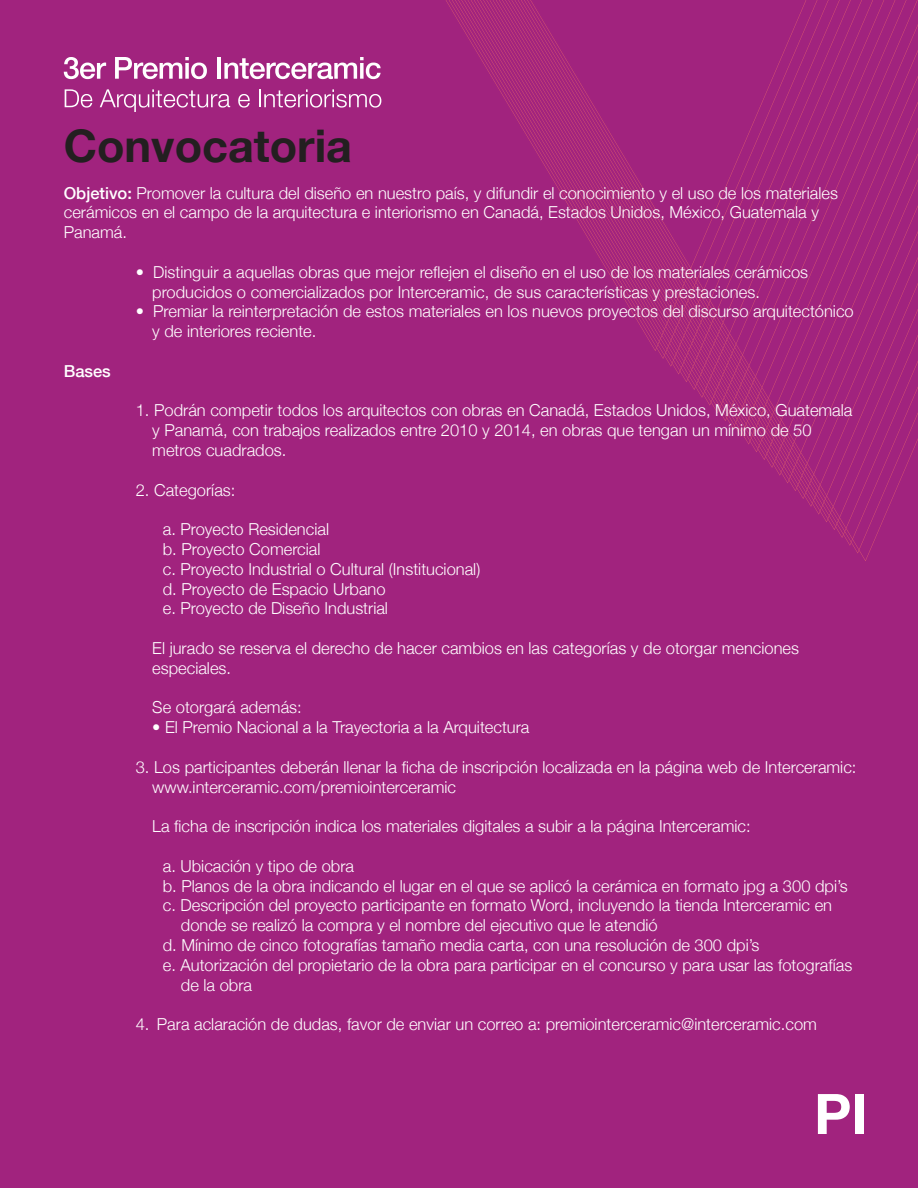
<style>
.page{position:relative;width:918px;height:1188px;background:#a1237e}
.page>*{position:absolute;margin:0;border:0;box-sizing:border-box;transform-origin:0 0}
.t1{font:700 45px "Helvetica Neue";color:#231f20}
.t2{font:300 16.5px/19.8px "Helvetica Neue";color:#fff}
.t3{font:500 16.5px "Helvetica Neue";color:#fff}
.s1{font-weight:500}
</style>
<div class="page">
<svg style="left:530px;top:0;width:388px;height:561px"></svg>
<svg style="left:64px;top:57px;width:42px;height:22px"></svg>
<svg style="left:115px;top:57px;width:92px;height:22px"></svg>
<hr style="left:217px;top:57px;width:4px;height:22px;background:#fff">
<svg style="left:224px;top:57px;width:157px;height:22px"></svg>
<svg style="left:65px;top:89px;width:27px;height:19px"></svg>
<svg style="left:100px;top:89px;width:130px;height:23px"></svg>
<svg style="left:238px;top:94px;width:12px;height:14px"></svg>
<svg style="left:259px;top:89px;width:122px;height:19px"></svg>
<svg style="left:818px;top:1094px;width:32px;height:40px"></svg>
<div style="left:855px;top:1094px;width:9px;height:40px;background:#fff"></div>
<p class="t1" style="left:64px;top:111px;width:290px">Convocatoria</p>
<p class="t2" style="left:64px;top:182px;width:776px"><span class="s1">Objetivo:</span> Promover la cultura del diseño en nuestro país, y difundir el conocimiento y el uso de los materiales cerámicos en el campo de la arquitectura e interiorismo en Canadá, Estados Unidos, México, Guatemala y<br>Panamá.</p>
<p class="t2" style="left:152px;top:261px;width:657px;text-indent:-17px">• Distinguir a aquellas obras que mejor reflejen el diseño en el uso de los materiales cerámicos producidos o comercializados por Interceramic, de sus características y prestaciones.</p>
<p class="t2" style="left:152px;top:301px;width:703px;text-indent:-16px">• Premiar la reinterpretación de estos materiales en los nuevos proyectos del discurso arquitectónico y de interiores reciente.</p>
<p class="t3" style="left:64px;top:358px;width:49px">Bases</p>
<p class="t2" style="left:152px;top:400px;width:702px;text-indent:-16px">1. Podrán competir todos los arquitectos con obras en Canadá, Estados Unidos, México, Guatemala y Panamá, con trabajos realizados entre 2010 y 2014, en obras que tengan un mínimo de 50 metros cuadrados.</p>
<p class="t2" style="left:136px;top:479px;width:101px">2. Categorías:</p>
<p class="t2" style="left:163px;top:518px;width:168px">a. Proyecto Residencial</p>
<p class="t2" style="left:163px;top:538px;width:159px">b. Proyecto Comercial</p>
<p class="t2" style="left:163px;top:558px;width:319px">c. Proyecto Industrial o Cultural (Institucional)</p>
<p class="t2" style="left:163px;top:578px;width:224px">d. Proyecto de Espacio Urbano</p>
<p class="t2" style="left:163px;top:598px;width:227px">e. Proyecto de Diseño Industrial</p>
<p class="t2" style="left:152px;top:637px;width:648px">El jurado se reserva el derecho de hacer cambios en las categorías y de otorgar menciones especiales.</p>
<p class="t2" style="left:152px;top:697px;width:151px">Se otorgará además:</p>
<p class="t2" style="left:152px;top:716px;width:379px">• El Premio Nacional a la Trayectoria a la Arquitectura</p>
<p class="t2" style="left:136px;top:756px;width:722px">3. Los participantes deberán llenar la ficha de inscripción localizada en la página web de Interceramic:</p>
<p class="t2" style="left:152px;top:776px;width:305px">www.interceramic.com/premiointerceramic</p>
<p class="t2" style="left:152px;top:815px;width:600px">La ficha de inscripción indica los materiales digitales a subir a la página Interceramic:</p>
<p class="t2" style="left:163px;top:855px;width:193px">a. Ubicación y tipo de obra</p>
<p class="t2" style="left:163px;top:875px;width:687px">b. Planos de la obra indicando el lugar en el que se aplicó la cerámica en formato jpg a 300 dpi’s</p>
<p class="t2" style="left:181px;top:895px;width:653px;text-indent:-18px">c. Descripción del proyecto participante en formato Word, incluyendo la tienda Interceramic en donde se realizó la compra y el nombre del ejecutivo que le atendió</p>
<p class="t2" style="left:163px;top:934px;width:598px">d. Mínimo de cinco fotografías tamaño media carta, con una resolución de 300 dpi’s</p>
<p class="t2" style="left:181px;top:954px;width:673px;text-indent:-18px">e. Autorización del propietario de la obra para participar en el concurso y para usar las fotografías de la obra</p>
<p class="t2" style="left:136px;top:1013px;width:683px">4. Para aclaración de dudas, favor de enviar un correo a: premiointerceramic@interceramic.com</p>
</div>
